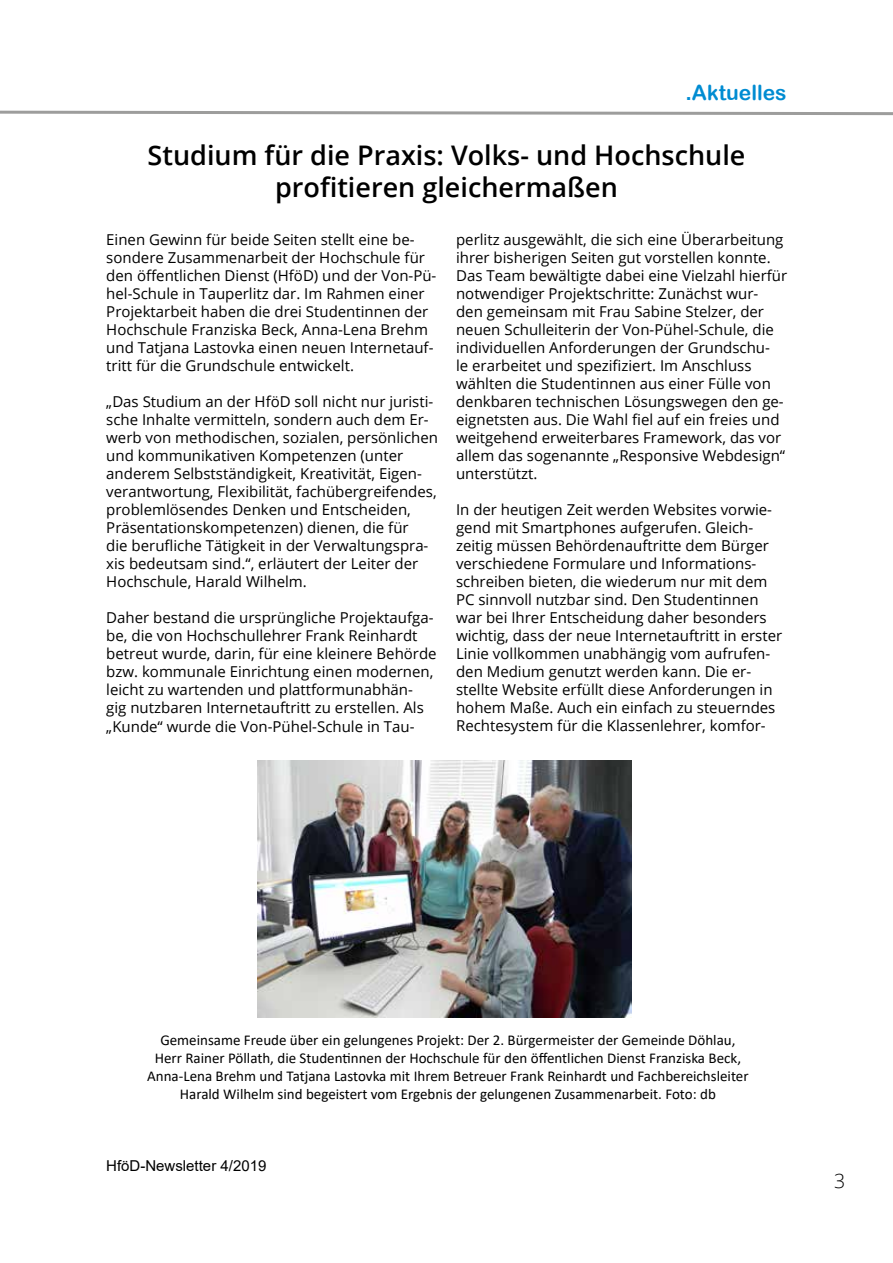
<style>
.page{position:relative;width:893px;height:1263px;background:#fff}
.page>*{position:absolute;margin:0;border:0;box-sizing:border-box;transform-origin:0 0}
.t1{font:600 27px/32.4px "Open Sans";color:#000;text-align:center}
.t2{font:21px "Arial Rounded MT Bold";color:#008cd2}
.t3{font:300 19.5px "Open Sans";color:#000}
.t4{font:15px/18px "Open Sans";color:#000}
.t5{font:15px/18px "Calibri";color:#000;text-align:center}
.t6{font:15px "Arial";color:#000}
.s1{font-family:"Arial";font-weight:700}
</style>
<div class="page">
<svg style="left:0;top:110px;width:893px;height:6px"></svg>
<img style="left:258px;top:760px;width:373px;height:258px">
<h2 class="t2" style="left:686px;top:80px;width:102px"><span class="s1">.</span>Aktuelles</h2>
<h1 class="t1" style="left:148px;top:138px;width:599px">Studium für die Praxis: Volks- und Hochschule profitieren gleichermaßen</h1>
<p class="t4" style="left:106px;top:231px;width:332px">Einen Gewinn für beide Seiten stellt eine be&shy;sondere Zusammenarbeit der Hochschule für den öffentlichen Dienst (HföD) und der Von-Pü&shy;hel-Schule in Tauperlitz dar. Im Rahmen einer Projektarbeit haben die drei Studentinnen der Hochschule Franziska Beck, Anna-Lena Brehm und Tatjana Lastovka einen neuen Internetauf&shy;tritt für die Grundschule entwickelt.</p>
<p class="t4" style="left:106px;top:393px;width:333px">„Das Studium an der HföD soll nicht nur juristi&shy;sche Inhalte vermitteln, sondern auch dem Er&shy;werb von methodischen, sozialen, persönlichen und kommunikativen Kompetenzen (unter anderem Selbstständigkeit, Kreativität, Eigen&shy;verantwortung, Flexibilität, fachübergreifendes, problemlösendes Denken und Entscheiden, Präsentationskompetenzen) dienen, die für<br>die berufliche Tätigkeit in der Verwaltungspra&shy;xis bedeutsam sind.“, erläutert der Leiter der Hochschule, Harald Wilhelm.</p>
<p class="t4" style="left:106px;top:609px;width:332px">Daher bestand die ursprüngliche Projektaufga&shy;be, die von Hochschullehrer Frank Reinhardt betreut wurde, darin, für eine kleinere Behörde bzw. kommunale Einrichtung einen modernen, leicht zu wartenden und plattformunabhän&shy;gig nutzbaren Internetauftritt zu erstellen. Als „Kunde“ wurde die Von-Pühel-Schule in Tau-</p>
<p class="t4" style="left:456px;top:231px;width:333px">perlitz ausgewählt, die sich eine Überarbeitung ihrer bisherigen Seiten gut vorstellen konnte.<br>Das Team bewältigte dabei eine Vielzahl hierfür notwendiger Projektschritte: Zunächst wur&shy;den gemeinsam mit Frau Sabine Stelzer, der neuen Schulleiterin der Von-Pühel-Schule, die individuellen Anforderungen der Grundschu-<br>le erarbeitet und spezifiziert. Im Anschluss wählten die Studentinnen aus einer Fülle von denkbaren technischen Lösungswegen den ge&shy;eignetsten aus. Die Wahl fiel auf ein freies und weitgehend erweiterbares Framework, das vor allem das sogenannte „Responsive Webdesign“ unterstützt.</p>
<p class="t4" style="left:456px;top:501px;width:328px">In der heutigen Zeit werden Websites vorwie&shy;gend mit Smartphones aufgerufen. Gleich&shy;zeitig müssen Behördenauftritte dem Bürger verschiedene Formulare und Informations&shy;schreiben bieten, die wiederum nur mit dem PC sinnvoll nutzbar sind. Den Studentinnen war bei Ihrer Entscheidung daher besonders wichtig, dass der neue Internetauftritt in erster Linie vollkommen unabhängig vom aufrufen&shy;den Medium genutzt werden kann. Die er&shy;stellte Website erfüllt diese Anforderungen in hohem Maße. Auch ein einfach zu steuerndes Rechtesystem für die Klassenlehrer, komfor-</p>
<p class="t5" style="left:147px;top:1030px;width:603px">Gemeinsame Freude über ein gelungenes Projekt: Der 2. Bürgermeister der Gemeinde Döhlau, Herr Rainer Pöllath, die Studentinnen der Hochschule für den öffentlichen Dienst Franziska Beck, Anna-Lena Brehm und Tatjana Lastovka mit Ihrem Betreuer Frank Reinhardt und Fachbereichsleiter Harald Wilhelm sind begeistert vom Ergebnis der gelungenen Zusammenarbeit. Foto: db</p>
<p class="t6" style="left:106px;top:1156px;width:162px">HföD-Newsletter 4/2019</p>
<h3 class="t3" style="left:834px;top:1168px;width:13px">3</h3>
</div>
